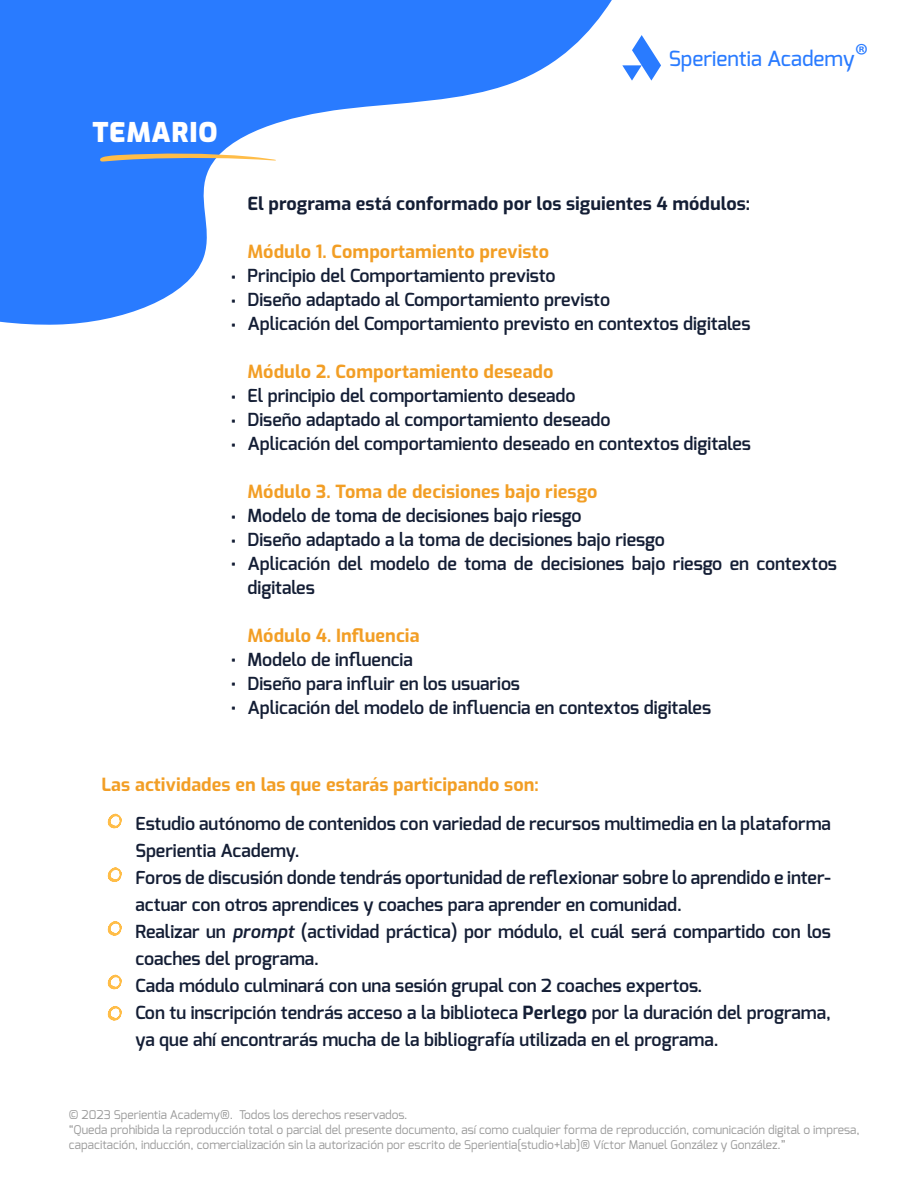
<style>
.page{position:relative;width:918px;height:1188px;background:#fff}
.page>*{position:absolute;margin:0;border:0;box-sizing:border-box;transform-origin:0 0}
.t1{font:900 27px "Exo";letter-spacing:.03em;color:#fff}
.t2{font:500 20.85px "Exo";color:#297bff}
.t3{font:600 18px/24px "Exo";color:#141e35}
.t4{font:700 18px "Exo";letter-spacing:.005em;color:#f29e25}
.t5{font:700 18px "Exo";color:#141e35}
.t6{font:12px/15px "Exo";color:#999}
.s1{font-family:"Myriad Pro";font-weight:400;font-size:32.25px}
.s2{font-style:italic}
.s3{font-weight:700}
</style>
<div class="page">
<svg style="left:0;top:0;width:612px;height:325px;fill:#297bff"></svg>
<svg style="left:100px;top:153px;width:176px;height:9px"></svg>
<svg style="left:622px;top:35px;width:39px;height:46px"></svg>
<svg style="left:107px;top:813px;width:15px;height:16px"></svg>
<svg style="left:107px;top:867px;width:15px;height:15px"></svg>
<svg style="left:107px;top:921px;width:15px;height:15px"></svg>
<svg style="left:107px;top:974px;width:15px;height:16px"></svg>
<svg style="left:107px;top:1006px;width:15px;height:15px"></svg>
<h1 class="t1" style="left:93px;top:113px;width:127px">TEMARIO</h1>
<p class="t2" style="left:669px;top:45px;width:201px">Sperientia Academy<span class="s1">®</span></p>
<p class="t3" style="left:231px;top:265px;width:7px;text-align:justify">• • •</p>
<p class="t3" style="left:231px;top:385px;width:7px;text-align:justify">• • •</p>
<p class="t3" style="left:231px;top:505px;width:7px;text-align:justify">• • •</p>
<p class="t3" style="left:231px;top:649px;width:7px;text-align:justify">• • •</p>
<p class="t5" style="left:247px;top:190px;width:504px">El programa está conformado por los siguientes 4 módulos:</p>
<p class="t4" style="left:247px;top:238px;width:303px">Módulo 1. Comportamiento previsto</p>
<p class="t3" style="left:247px;top:263px;width:505px">Principio del Comportamiento previsto<br>Diseño adaptado al Comportamiento previsto<br>Aplicación del Comportamiento previsto en contextos digitales</p>
<p class="t4" style="left:247px;top:358px;width:308px">Módulo 2. Comportamiento deseado</p>
<p class="t3" style="left:247px;top:383px;width:505px">El principio del comportamiento deseado<br>Diseño adaptado al comportamiento deseado<br>Aplicación del comportamiento deseado en contextos digitales</p>
<p class="t4" style="left:247px;top:478px;width:352px">Módulo 3. Toma de decisiones bajo riesgo</p>
<p class="t3" style="left:247px;top:503px;width:591px">Modelo de toma de decisiones bajo riesgo<br>Diseño adaptado a la toma de decisiones bajo riesgo<br>Aplicación del modelo de toma de decisiones bajo riesgo en contextos digitales</p>
<p class="t4" style="left:247px;top:622px;width:174px">Módulo 4. Influencia</p>
<p class="t3" style="left:247px;top:647px;width:465px">Modelo de influencia<br>Diseño para influir en los usuarios<br>Aplicación del modelo de influencia en contextos digitales</p>
<p class="t4" style="left:101px;top:772px;width:439px">Las actividades en las que estarás participando son:</p>
<p class="t3" style="left:136px;top:810px;width:697px;line-height:27px">Estudio autónomo de contenidos con variedad de recursos multimedia en la plataforma Sperientia Academy.<br>Foros de discusión donde tendrás oportunidad de reflexionar sobre lo aprendido e inter&shy;actuar con otros aprendices y coaches para aprender en comunidad.<br>Realizar un <span class="s2">prompt</span> (actividad práctica) por módulo, el cuál será compartido con los coaches del programa.<br>Cada módulo culminará con una sesión grupal con 2 coaches expertos.<br>Con tu inscripción tendrás acceso a la biblioteca <span class="s3">Perlego</span> por la duración del programa, ya que ahí encontrarás mucha de la bibliografía utilizada en el programa.</p>
<p class="t6" style="left:69px;top:1107px;width:792px">© 2023 Sperientia Academy®. Todos los derechos reservados.<br>“Queda prohibida la reproducción total o parcial del presente documento, así como cualquier forma de reproducción, comunicación digital o impresa, capacitación, inducción, comercialización sin la autorización por escrito de Sperientia[studio+lab]® Víctor Manuel González y González.”</p>
</div>
